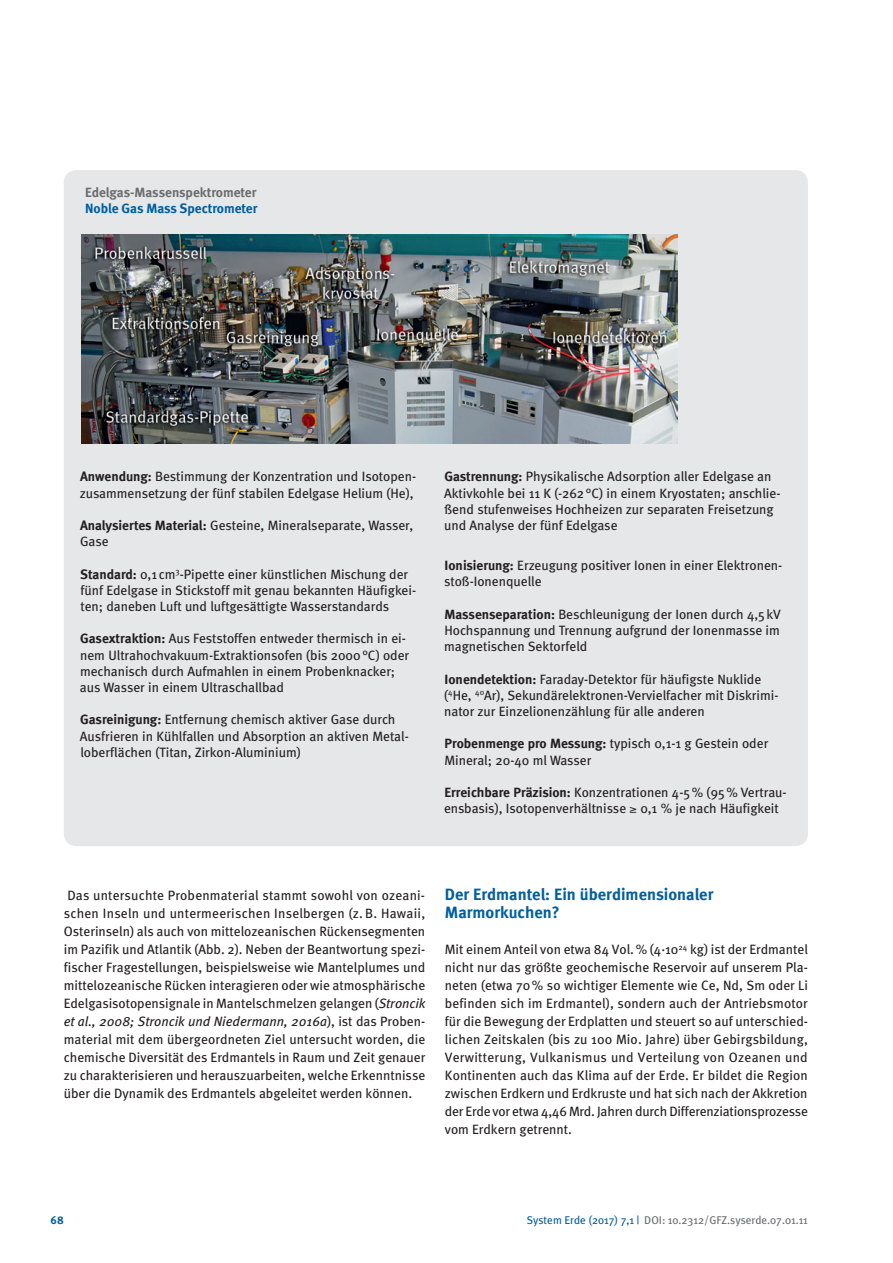
<style>
.page{position:relative;width:893px;height:1263px;background:#fff}
.page>*{position:absolute;margin:0;border:0;box-sizing:border-box;transform-origin:0 0}
.t1{font:700 16.5px/18px "Meta";color:#005f9f}
.t2{font:13.5px/18px "Meta";color:#231f20}
.t3{font:700 13.5px "Meta";color:#6c6d70}
.t4{font:700 13.5px "Meta";letter-spacing:-.005em;color:#005f9f}
.t5{font:11.25px "Meta Plus";color:#6c6d70}
.t6{font:700 11.25px "Meta";color:#005f9f}
.s1{font-weight:700}
.s2{font-style:italic}
.s3{color:#005f9f}
</style>
<div class="page">
<div style="left:64px;top:170px;width:744px;height:676px;background:#e6e7e9;border-radius:13px"></div>
<img style="left:82px;top:234px;width:595px;height:210px">
<p class="t3" style="left:85px;top:185px;width:173px">Edelgas-Massenspektrometer</p>
<p class="t4" style="left:85px;top:201px;width:174px">Noble Gas Mass Spectrometer</p>
<p class="t2" style="left:80px;top:468px;width:338px;line-height:16.2px"><span class="s1">Anwendung:</span> Bestimmung der Konzentration und Isotopen&shy;zusammensetzung der fünf stabilen Edelgase Helium (He),</p>
<p class="t2" style="left:80px;top:517px;width:335px;line-height:16.2px"><span class="s1">Analysiertes Material:</span> Gesteine, Mineralseparate, Wasser,<br>Gase</p>
<p class="t2" style="left:80px;top:565px;width:337px;line-height:16.2px"><span class="s1">Standard:</span> 0,1 cm<sup>3</sup>-Pipette einer künstlichen Mischung der fünf Edelgase in Stickstoff mit genau bekannten Häufigkei&shy;ten; daneben Luft und luftgesättigte Wasserstandards</p>
<p class="t2" style="left:80px;top:630px;width:331px;line-height:16.2px"><span class="s1">Gasextraktion:</span> Aus Feststoffen entweder thermisch in ei&shy;nem Ultrahochvakuum-Extraktionsofen (bis 2000°C) oder mechanisch durch Aufmahlen in einem Probenknacker; aus Wasser in einem Ultraschallbad</p>
<p class="t2" style="left:80px;top:711px;width:330px;line-height:16.2px"><span class="s1">Gasreinigung:</span> Entfernung chemisch aktiver Gase durch<br>Ausfrieren in Kühlfallen und Absorption an aktiven Metal&shy;loberflächen (Titan, Zirkon-Aluminium)</p>
<p class="t2" style="left:444px;top:468px;width:338px;line-height:16.2px"><span class="s1">Gastrennung:</span> Physikalische Adsorption aller Edelgase an Aktivkohle bei 11 K (-262°C) in einem Kryostaten; anschlie&shy;ßend stufenweises Hochheizen zur separaten Freisetzung und Analyse der fünf Edelgase</p>
<p class="t2" style="left:444px;top:557px;width:340px;line-height:16.2px"><span class="s1">Ionisierung:</span> Erzeugung positiver Ionen in einer Elektronen&shy;stoß-Ionenquelle</p>
<p class="t2" style="left:444px;top:606px;width:338px;line-height:16.2px;text-align:justify"><span class="s1">Massenseparation:</span> Beschleunigung der Ionen durch 4,5kV Hochspannung und Trennung aufgrund der Ionenmasse im magnetischen Sektorfeld</p>
<p class="t2" style="left:444px;top:670px;width:336px;line-height:16.2px"><span class="s1">Ionendetektion:</span> Faraday-Detektor für häufigste Nuklide (<sup>4</sup>He, <sup>40</sup>Ar), Sekundärelektronen-Vervielfacher mit Diskrimi&shy;nator zur Einzelionenzählung für alle anderen</p>
<p class="t2" style="left:444px;top:735px;width:325px;line-height:16.2px"><span class="s1">Probenmenge pro Messung:</span> typisch 0,1-1 g Gestein oder<br>Mineral; 20-40 ml Wasser</p>
<p class="t2" style="left:444px;top:784px;width:344px;line-height:16.2px"><span class="s1">Erreichbare Präzision:</span> Konzentrationen 4-5% (95% Vertrau&shy;ensbasis), Isotopenverhältnisse ≥ 0,1 % je nach Häufigkeit</p>
<p class="t2" style="left:64px;top:886px;width:363px;text-align:justify">Das untersuchte Probenmaterial stammt sowohl von ozeani&shy;schen Inseln und untermeerischen Inselbergen (z.B. Hawaii, Osterinseln) als auch von mittelozeanischen Rückensegmenten im Pazifik und Atlantik (Abb. 2). Neben der Beantwortung spezi&shy;fischer Fragestellungen, beispielsweise wie Mantelplumes und mittelozeanische Rücken interagieren oder wie atmosphärische Edelgasisotopensignale in Mantelschmelzen gelangen (<span class="s2">Stroncik et al., 2008; Stroncik und Niedermann, 2016a</span>), ist das Proben&shy;material mit dem übergeordneten Ziel untersucht worden, die chemische Diversität des Erdmantels in Raum und Zeit genauer zu charakterisieren und herauszuarbeiten, welche Erkenntnisse über die Dynamik des Erdmantels abgeleitet werden können.</p>
<p class="t1" style="left:445px;top:885px;width:270px">Der Erdmantel: Ein überdimensionaler<br>Marmorkuchen?</p>
<p class="t2" style="left:445px;top:940px;width:365px;text-align:justify">Mit einem Anteil von etwa 84 Vol.% (4·10<sup>24</sup> kg) ist der Erdmantel nicht nur das größte geochemische Reservoir auf unserem Pla&shy;neten (etwa 70% so wichtiger Elemente wie Ce, Nd, Sm oder Li befinden sich im Erdmantel), sondern auch der Antriebsmotor für die Bewegung der Erdplatten und steuert so auf unterschied&shy;lichen Zeitskalen (bis zu 100 Mio. Jahre) über Gebirgsbildung, Verwitterung, Vulkanismus und Verteilung von Ozeanen und Kontinenten auch das Klima auf der Erde. Er bildet die Region zwischen Erdkern und Erdkruste und hat sich nach der Akkretion der Erde vor etwa 4,46 Mrd. Jahren durch Differenziationsprozesse vom Erdkern getrennt.</p>
<p class="t6" style="left:51px;top:1213px;width:15px">68</p>
<p class="t5" style="left:527px;top:1214px;width:283px"><span class="s3">System Erde (2017) 7,1 |</span> DOI: 10.2312/GFZ.syserde.07.01.11</p>
</div>
